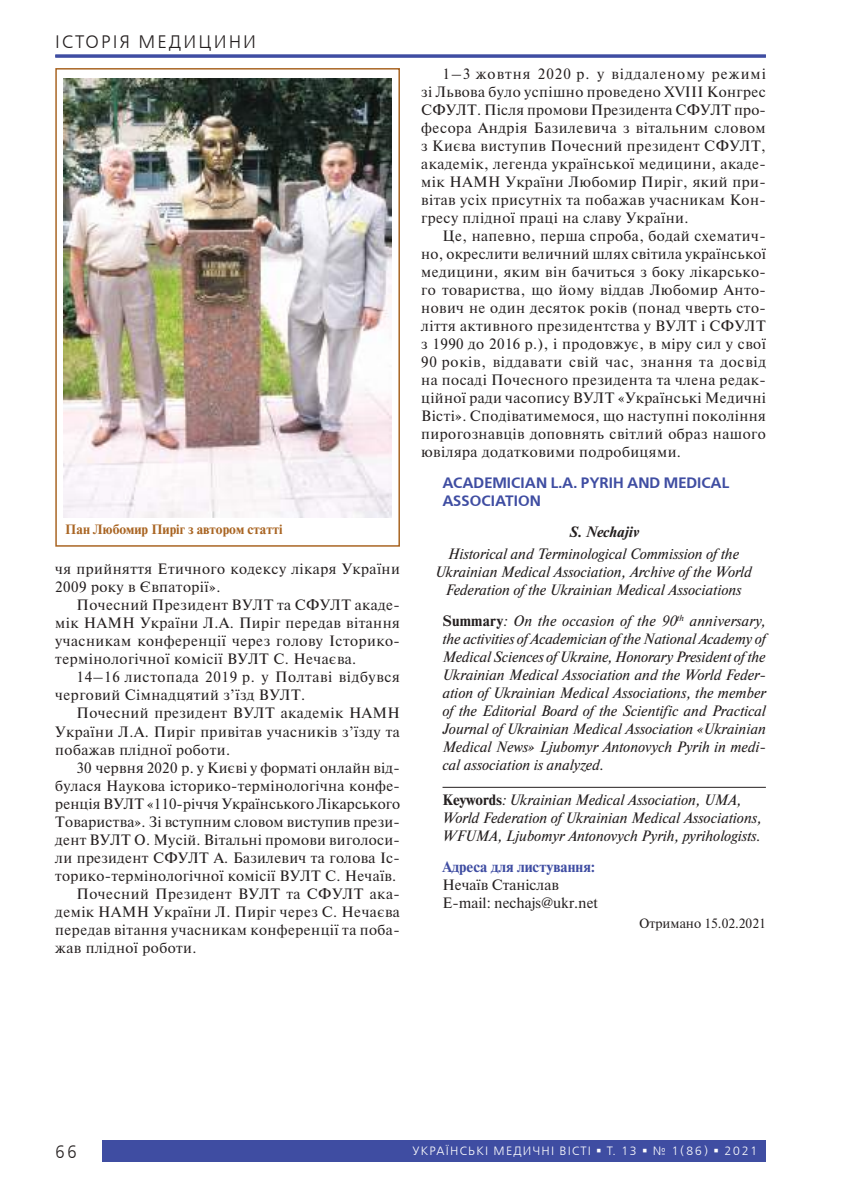
<style>
.page{position:relative;width:851px;height:1204px;background:#fff}
.page>*{position:absolute;margin:0;border:0;box-sizing:border-box;transform-origin:0 0}
.t1{font:18px "Free Set C";letter-spacing:.115em;color:#241f1f}
.t2{font:18px "Free Set C";letter-spacing:.115em;color:#241f1f;scale:.9 1}
.t3{font:15px/18px "Newton";letter-spacing:.03em;color:#241f1f;text-align:justify}
.t4{font:italic 15px/18px "Newton";color:#241f1f;text-align:center}
.t5{font:15px "Newton";letter-spacing:.005em;color:#241f1f}
.t6{font:700 15px/18px "Free Set C";color:#3f4da2}
.t7{font:15px/18px "Newton";color:#241f1f}
.t8{font:700 15px "Newton";color:#3f4da2}
.t9{font:italic 700 15px "Newton";color:#241f1f}
.t10{font:700 13.5px "Newton";color:#a96523}
.t11{font:13.5px "Newton";color:#241f1f}
.t12{font:12px "Free Set C";letter-spacing:.1em;color:#fff}
.s1{font-weight:700;font-style:normal}
</style>
<div class="page">
<div style="left:102px;top:1140px;width:663px;height:21px;background:#3f4da2"></div>
<hr style="left:442px;top:786px;width:323px;height:1px;background:#241f1f">
<img style="left:64px;top:78px;width:327px;height:440px">
<div style="left:55px;top:68px;width:345px;height:478px;border:2px solid #a96523"></div>
<hr style="left:55px;top:55px;width:710px;height:3px;background:#3f4da2">
<p class="t1" style="left:55px;top:31px;width:202px">ІСТОРІЯ МЕДИЦИНИ</p>
<p class="t1" style="left:55px;top:31px;width:89px">РУБРИКА</p>
<p class="t10" style="left:65px;top:521px;width:219px">Пан Любомир Пиріг з автором статті</p>
<p class="t3" style="left:55px;top:559px;width:346px">чя прийняття Етичного кодексу лікаря України<br>2009 року в Євпаторії».</p>
<p class="t3" style="left:55px;top:595px;width:346px;text-indent:21px">Почесний Президент ВУЛТ та СФУЛТ акаде&shy;мік НАМН України Л.А. Пиріг передав вітання учасникам конференції через голову Історико&shy;термінологічної комісії ВУЛТ С. Нечаєва.</p>
<p class="t3" style="left:55px;top:667px;width:346px;text-indent:21px">14–16 листопада 2019 р. у Полтаві відбувся черговий Сімнадцятий з’їзд ВУЛТ.</p>
<p class="t3" style="left:55px;top:703px;width:346px;text-indent:21px">Почесний президент ВУЛТ академік НАМН України Л.А. Пиріг привітав учасників з’їзду та побажав плідної роботи.</p>
<p class="t3" style="left:77px;top:757px;width:325px">30 червня 2020 р. у Києві у форматі онлайн від-</p>
<p class="t3" style="left:55px;top:775px;width:346px">булася Наукова історико-термінологічна конфе-</p>
<p class="t5" style="left:55px;top:792px;width:346px">ренція ВУЛТ «110-річчя Українського Лікарського</p>
<p class="t3" style="left:55px;top:811px;width:346px">Товариства». Зі вступним словом виступив прези-</p>
<p class="t3" style="left:55px;top:829px;width:346px">дент ВУЛТ О. Мусій. Вітальні промови виголоси-</p>
<p class="t3" style="left:55px;top:847px;width:346px">ли президент СФУЛТ А. Базилевич та голова Іс-</p>
<p class="t3" style="left:55px;top:865px;width:342px">торико-термінологічної комісії ВУЛТ С. Нечаїв.</p>
<p class="t3" style="left:77px;top:883px;width:325px">Почесний Президент ВУЛТ та СФУЛТ ака-</p>
<p class="t3" style="left:55px;top:901px;width:346px">демік НАМН України Л. Пиріг через С. Нечаєва</p>
<p class="t3" style="left:55px;top:919px;width:346px">передав вітання учасникам конференції та поба-</p>
<p class="t3" style="left:55px;top:937px;width:143px">жав плідної роботи.</p>
<p class="t3" style="left:421px;top:64px;width:346px;text-indent:21px">1–3 жовтня 2020 р. у віддаленому режимі зі Львова було успішно проведено XVIII Конгрес СФУЛТ. Після промови Президента СФУЛТ про&shy;фесора Андрія Базилевича з вітальним словом з Києва виступив Почесний президент СФУЛТ, академік, легенда української медицини, акаде&shy;мік НАМН України Любомир Пиріг, який при&shy;вітав усіх присутніх та побажав учасникам Кон&shy;гресу плідної праці на славу України.</p>
<p class="t3" style="left:421px;top:226px;width:346px;text-indent:21px">Це, напевно, перша спроба, бодай схематич&shy;но, окреслити величний шлях світила української медицини, яким він бачиться з боку лікарсько&shy;го товариства, що йому віддав Любомир Анто&shy;нович не один десяток років (понад чверть сто&shy;ліття активного президентства у ВУЛТ і СФУЛТ з 1990 до 2016 р.), і продовжує, в міру сил у свої 90 років, віддавати свій час, знання та досвід на посаді Почесного президента та члена редак&shy;ційної ради часопису ВУЛТ «Українські Медичні Вісті». Сподіватимемося, що наступні покоління пирогознавців доповнять світлий образ нашого ювіляра додатковими подробицями.</p>
<p class="t6" style="left:442px;top:474px;width:288px">ACADEMICIAN L.A. PYRIH AND MEDICAL<br>ASSOCIATION</p>
<p class="t9" style="left:569px;top:522px;width:71px">S. Nechajiv</p>
<p class="t4" style="left:435px;top:544px;width:318px">Historical and Terminological Commission of the<br>Ukrainian Medical Association, Archive of the World<br>Federation of the Ukrainian Medical Associations</p>
<p class="t4" style="left:442px;top:611px;width:325px;text-align:justify"><span class="s1">Summary</span>: On the occasion of the 90<sup>th</sup> anniversary, the activities of Academician of the National Academy of Medical Sciences of Ukraine, Honorary President of the Ukrainian Medical Association and the World Feder&shy;ation of Ukrainian Medical Associations, the member of the Editorial Board of the Scientific and Practical Journal of Ukrainian Medical Association «Ukrainian Medical News» Ljubomyr Antonovych Pyrih in medi&shy;cal association is analyzed.</p>
<p class="t4" style="left:442px;top:790px;width:321px;text-align:left"><span class="s1">Keywords</span>: Ukrainian Medical Association, UMA,<br>World Federation of Ukrainian Medical Associations,<br>WFUMA, Ljubomyr Antonovych Pyrih, pyrihologists.</p>
<p class="t8" style="left:442px;top:857px;width:154px">Адреса для листування:</p>
<p class="t7" style="left:442px;top:874px;width:157px">Нечаїв Станіслав<br>E-mail: nechajs@ukr.net</p>
<p class="t11" style="left:639px;top:913px;width:128px">Отримано 15.02.2021</p>
<p class="t2" style="left:55px;top:1140px;width:26px">66</p>
<p class="t12" style="left:412px;top:1144px;width:346px">УКРАЇНСЬКІ МЕДИЧНІ ВІСТІ ▪ Т. 13 ▪ № 1(86) ▪ 2021</p>
</div>
